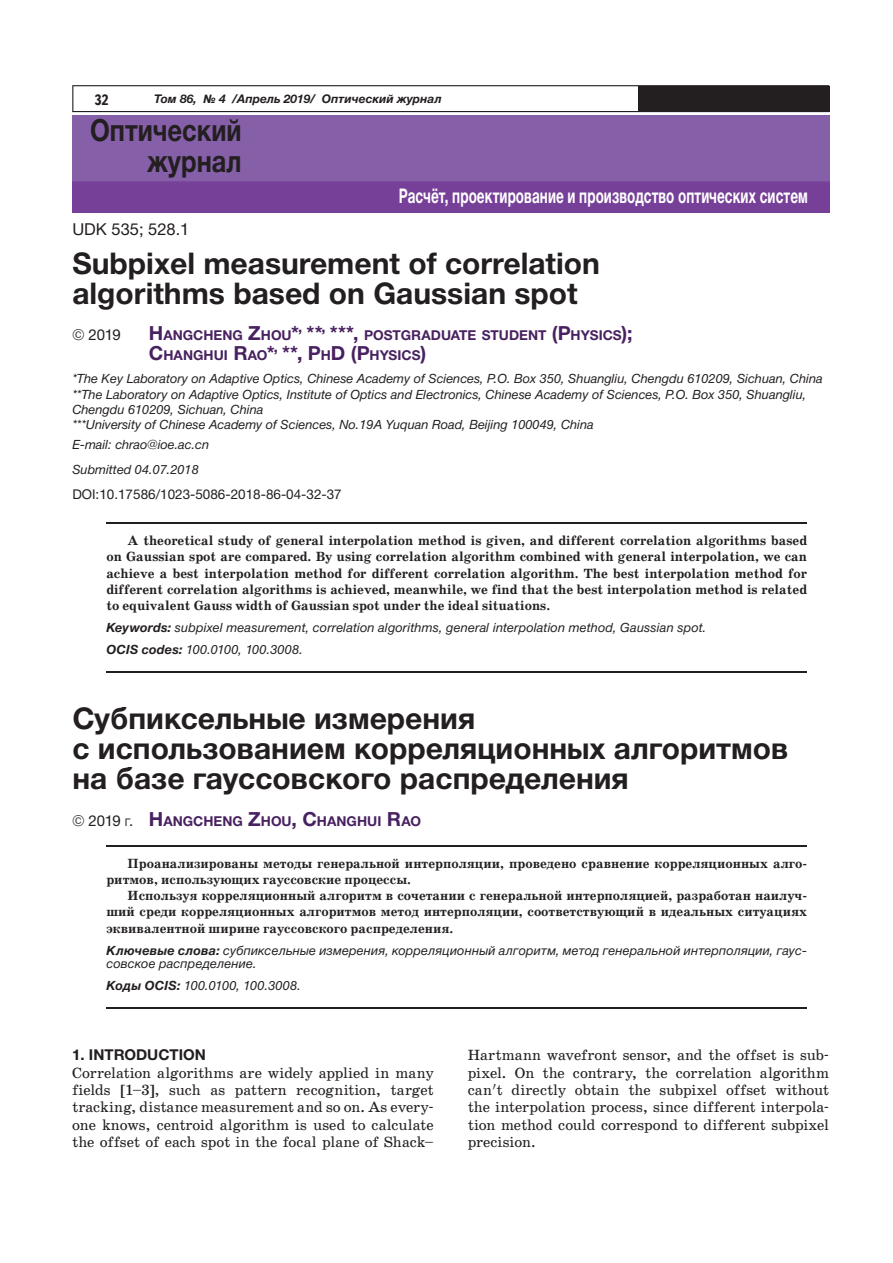
<style>
.page{position:relative;width:893px;height:1263px;background:#fff}
.page>*{position:absolute;margin:0;border:0;box-sizing:border-box;transform-origin:0 0}
.t1{font:700 30.6px/30.6px "Helvetica Neue Cyr";color:#231f20;text-align:right;scale:.83 1}
.t2{font:700 30px/30px "Helvetica Neue Cyr";color:#231f20}
.t3{font:700 20.25px "Helvetica Neue Cyr";letter-spacing:.005em;color:#fff;scale:.67 1}
.t4{font:16.5px "Helvetica Neue Cyr";color:#231f20}
.t5{font:15px/17.4px "School Book C";letter-spacing:-.005em;color:#231f20;text-align:justify}
.t6{font:700 15px "Helvetica Neue Cyr";color:#231f20}
.t7{font:15px "Helvetica Neue Cyr";color:#231f20}
.t8{font:700 15px "Text Book C";color:#231f20;scale:.9 1}
.t9{font:700 13.65px/19.5px "Helvetica Neue Cyr";color:#482160}
.t10{font:700 13.5px/16.2px "School Book C";color:#231f20;text-align:justify}
.t11{font:13.5px "Helvetica Neue Cyr";color:#231f20}
.t12{font:italic 12.75px/15.3px "Helvetica Neue Cyr";color:#231f20}
.t13{font:italic 700 12px "Helvetica Neue Cyr";color:#231f20}
.s1{font-size:19.5px}
.s2{font-weight:700}
.s3{font-weight:400;font-size:15px;color:#231f20}
.s4{font-weight:400;font-size:10.5px;color:#231f20}
</style>
<div class="page">
<img style="left:72px;top:116px;width:757px;height:97px">
<svg style="left:72px;top:85px;width:757px;height:27px"></svg>
<div style="left:638px;top:86px;width:191px;height:26px;background:#231f20"></div>
<hr style="left:106px;top:522px;width:701px;height:2px;background:#231f20">
<hr style="left:106px;top:671px;width:701px;height:2px;background:#231f20">
<hr style="left:106px;top:845px;width:701px;height:1px;background:#231f20">
<hr style="left:106px;top:1007px;width:701px;height:1px;background:#231f20">
<p class="t8" style="left:95px;top:91px;width:17px">32</p>
<p class="t13" style="left:154px;top:92px;width:289px">Том 86, № 4 /Апрель 2019/ Оптический журнал</p>
<h1 class="t1" style="left:90px;top:116px;width:184px">Оптический журнал</h1>
<h3 class="t3" style="left:399px;top:185px;width:612px">Расчёт, проектирование и производство оптических систем</h3>
<p class="t4" style="left:72px;top:220px;width:119px">UDK 535; 528.1</p>
<h2 class="t2" style="left:72px;top:248px;width:529px">Subpixel measurement of correlation algorithms based on Gaussian spot</h2>
<p class="t7" style="left:72px;top:327px;width:50px">© 2019</p>
<p class="t9" style="left:149px;top:326px;width:485px"><span class="s1">H</span>ANGCHENG <span class="s1">Z</span>HOU<span class="s1">*</span><sup>,</sup> <span class="s1">**</span><sup>,</sup> <span class="s1">***,</span> POSTGRADUATE STUDENT <span class="s1">(P</span>HYSICS<span class="s1">);<br>C</span>HANGHUI <span class="s1">R</span>AO<span class="s1">*</span><sup>,</sup> <span class="s1">**, P</span>H<span class="s1">D (P</span>HYSICS<span class="s1">)</span></p>
<p class="t12" style="left:72px;top:371px;width:752px">*The Key Laboratory on Adaptive Optics, Chinese Academy of Sciences, P.O. Box 350, Shuangliu, Chengdu 610209, Sichuan, China **The Laboratory on Adaptive Optics, Institute of Optics and Electronics, Chinese Academy of Sciences, P.O. Box 350, Shuangliu, Chengdu 610209, Sichuan, China<br>***University of Chinese Academy of Sciences, No.19A Yuquan Road, Beijing 100049, China</p>
<p class="t12" style="left:72px;top:432px;width:138px;line-height:25.3px">E-mail: chrao@ioe.ac.cn<br>Submitted 04.07.2018</p>
<p class="t11" style="left:72px;top:487px;width:271px">DOI:10.17586/1023-5086-2018-86-04-32-37</p>
<p class="t10" style="left:106px;top:533px;width:702px;text-indent:21px">A theoretical study of general interpolation method is given, and different correlation algorithms based on Gaussian spot are compared. By using correlation algorithm combined with general interpolation, we can achieve a best interpolation method for different correlation algorithm. The best interpolation method for different correlation algorithms is achieved, meanwhile, we find that the best interpolation method is related to equivalent Gauss width of Gaussian spot under the ideal situations.</p>
<p class="t12" style="left:106px;top:617px;width:601px;line-height:22px"><span class="s2">Keywords:</span> subpixel measurement, correlation algorithms, general interpolation method, Gaussian spot.<br><span class="s2">OCIS codes:</span> 100.0100, 100.3008.</p>
<h2 class="t2" style="left:72px;top:704px;width:718px">Субпиксельные измерения<br>с использованием корреляционных алгоритмов на базе гауссовского распределения</h2>
<p class="t9" style="left:72px;top:811px;width:350px"><span class="s3">© 2019</span> <span class="s4">Г</span><span class="s3">.</span> <span class="s1">H</span>ANGCHENG <span class="s1">Z</span>HOU<span class="s1">, C</span>HANGHUI <span class="s1">R</span>AO</p>
<p class="t10" style="left:106px;top:856px;width:702px;text-indent:21px">Проанализированы методы генеральной интерполяции, проведено сравнение корреляционных алго&shy;ритмов, использующих гауссовские процессы.</p>
<p class="t10" style="left:106px;top:888px;width:702px;text-indent:21px">Используя корреляционный алгоритм в сочетании с генеральной интерполяцией, разработан наилуч&shy;ший среди корреляционных алгоритмов метод интерполяции, соответствующий в идеальных ситуациях эквивалентной ширине гауссовского распределения.</p>
<p class="t12" style="left:106px;top:943px;width:702px;line-height:13.5px"><span class="s2">Ключевые слова:</span> субпиксельные измерения, корреляционный алгоритм, метод генеральной интерполяции, гаус&shy;совское распределение.</p>
<p class="t12" style="left:106px;top:978px;width:196px"><span class="s2">Коды OCIS:</span> 100.0100, 100.3008.</p>
<p class="t6" style="left:72px;top:1046px;width:135px">1. INTRODUCTION</p>
<p class="t5" style="left:72px;top:1064px;width:363px">Correlation algorithms are widely applied in many fields [1–3], such as pattern recognition, target tracking, distance measurement and so on. As every&shy;one knows, centroid algorithm is used to calculate the offset of each spot in the focal plane of Shack–</p>
<p class="t5" style="left:468px;top:1046px;width:363px">Hartmann wavefront sensor, and the offset is sub&shy;pixel. On the contrary, the correlation algorithm can t directly obtain the subpixel offset without the interpolation process, since different interpola&shy;tion method could correspond to different subpixel precision.</p>
</div>
